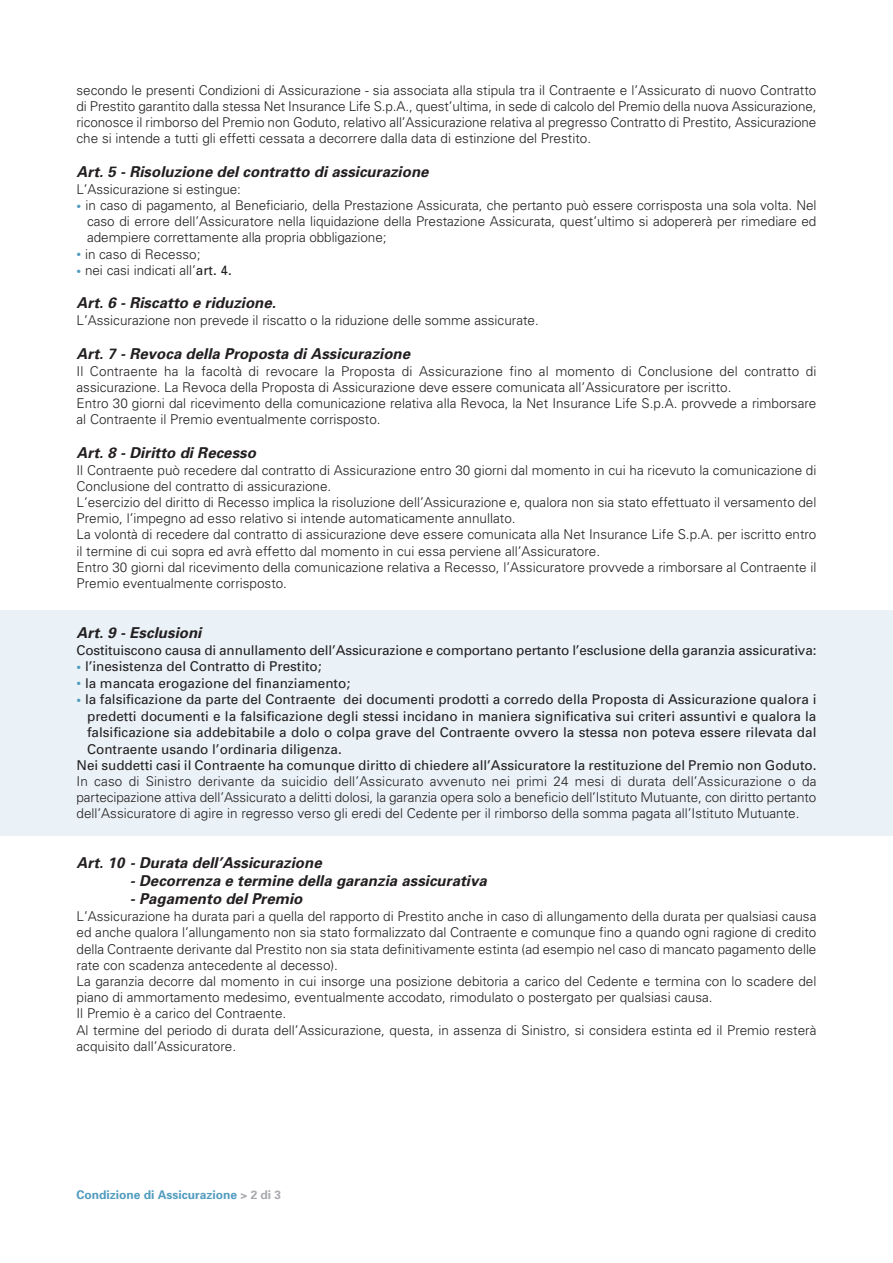
<style>
.page{position:relative;width:893px;height:1263px;background:#fff}
.page>*{position:absolute;margin:0;border:0;box-sizing:border-box;transform-origin:0 0}
.t1{font:italic 700 15px "Univers";letter-spacing:.005em;color:#231f20}
.t2{font:300 13.5px/16.2px "Univers";color:#231f20;text-align:justify}
.t3{font:13.5px "Univers";color:#231f20}
.t4{font:700 12px "Univers";color:#529cbe}
.s1{font-weight:400;color:#529cbe}
.s2{font-weight:400}
.s3{color:#529cbe}
.s4{color:#a8a9ad}
</style>
<div class="page">
<div style="left:0;top:610px;width:893px;height:226px;background:#eaf2f7"></div>
<p class="t2" style="left:77px;top:83px;width:741px">secondo le presenti Condizioni di Assicurazione - sia associata alla stipula tra il Contraente e l’Assicurato di nuovo Contratto di Prestito garantito dalla stessa Net Insurance Life S.p.A., quest’ultima, in sede di calcolo del Premio della nuova Assicurazione, riconosce il rimborso del Premio non Goduto, relativo all’Assicurazione relativa al pregresso Contratto di Prestito, Assicurazione che si intende a tutti gli effetti cessata a decorrere dalla data di estinzione del Prestito.</p>
<p class="t1" style="left:77px;top:166px;width:354px">Art. 5 - Risoluzione del contratto di assicurazione</p>
<p class="t2" style="left:77px;top:182px;width:166px">L’Assicurazione si estingue:</p>
<p class="t2" style="left:87px;top:198px;width:731px;text-indent:-11px"><span class="s1">•</span> in caso di pagamento, al Beneficiario, della Prestazione Assicurata, che pertanto può essere corrisposta una sola volta. Nel caso di errore dell’Assicuratore nella liquidazione della Prestazione Assicurata, quest’ultimo si adopererà per rimediare ed adempiere correttamente alla propria obbligazione;</p>
<p class="t2" style="left:77px;top:247px;width:125px"><span class="s1">•</span> in caso di Recesso;</p>
<p class="t2" style="left:77px;top:263px;width:157px"><span class="s1">•</span> nei casi indicati all’<span class="s2">art. 4.</span></p>
<p class="t1" style="left:77px;top:297px;width:201px">Art. 6 - Riscatto e riduzione.</p>
<p class="t2" style="left:77px;top:314px;width:464px">L’Assicurazione non prevede il riscatto o la riduzione delle somme assicurate.</p>
<p class="t1" style="left:77px;top:348px;width:335px">Art. 7 - Revoca della Proposta di Assicurazione</p>
<p class="t2" style="left:77px;top:364px;width:741px;text-align:left">Il Contraente ha la facoltà di revocare la Proposta di Assicurazione fino al momento di Conclusione del contratto di assicurazione. La Revoca della Proposta di Assicurazione deve essere comunicata all’Assicuratore per iscritto.<br>Entro 30 giorni dal ricevimento della comunicazione relativa alla Revoca, la Net Insurance Life S.p.A. provvede a rimborsare al Contraente il Premio eventualmente corrisposto.</p>
<p class="t1" style="left:77px;top:447px;width:181px">Art. 8 - Diritto di Recesso</p>
<p class="t2" style="left:77px;top:463px;width:741px;text-align:left">Il Contraente può recedere dal contratto di Assicurazione entro 30 giorni dal momento in cui ha ricevuto la comunicazione di Conclusione del contratto di assicurazione.<br>L’esercizio del diritto di Recesso implica la risoluzione dell’Assicurazione e, qualora non sia stato effettuato il versamento del Premio, l’impegno ad esso relativo si intende automaticamente annullato.<br>La volontà di recedere dal contratto di assicurazione deve essere comunicata alla Net Insurance Life S.p.A. per iscritto entro il termine di cui sopra ed avrà effetto dal momento in cui essa perviene all’Assicuratore.<br>Entro 30 giorni dal ricevimento della comunicazione relativa a Recesso, l’Assicuratore provvede a rimborsare al Contraente il Premio eventualmente corrisposto.</p>
<p class="t1" style="left:77px;top:627px;width:126px">Art. 9 - Esclusioni</p>
<p class="t3" style="left:77px;top:645px;width:741px">Costituiscono causa di annullamento dell’Assicurazione e comportano pertanto l’esclusione della garanzia assicurativa:</p>
<p class="t3" style="left:77px;top:661px;width:247px"><span class="s3">•</span> l’inesistenza del Contratto di Prestito;</p>
<p class="t3" style="left:77px;top:678px;width:275px"><span class="s3">•</span> la mancata erogazione del finanziamento;</p>
<p class="t3" style="left:77px;top:694px;width:741px"><span class="s3">•</span> la falsificazione da parte del Contraente dei documenti prodotti a corredo della Proposta di Assicurazione qualora i</p>
<p class="t3" style="left:87px;top:711px;width:731px">predetti documenti e la falsificazione degli stessi incidano in maniera significativa sui criteri assuntivi e qualora la</p>
<p class="t3" style="left:87px;top:727px;width:731px">falsificazione sia addebitabile a dolo o colpa grave del Contraente ovvero la stessa non poteva essere rilevata dal</p>
<p class="t3" style="left:87px;top:744px;width:256px">Contraente usando l’ordinaria diligenza.</p>
<p class="t3" style="left:77px;top:760px;width:741px">Nei suddetti casi il Contraente ha comunque diritto di chiedere all’Assicuratore la restituzione del Premio non Goduto.</p>
<p class="t2" style="left:77px;top:774px;width:741px">In caso di Sinistro derivante da suicidio dell’Assicurato avvenuto nei primi 24 mesi di durata dell’Assicurazione o da partecipazione attiva dell’Assicurato a delitti dolosi, la garanzia opera solo a beneficio dell’Istituto Mutuante, con diritto pertanto dell’Assicuratore di agire in regresso verso gli eredi del Cedente per il rimborso della somma pagata all’Istituto Mutuante.</p>
<p class="t1" style="left:77px;top:857px;width:247px">Art. 10 - Durata dell’Assicurazione</p>
<p class="t1" style="left:130px;top:875px;width:359px">- Decorrenza e termine della garanzia assicurativa</p>
<p class="t1" style="left:130px;top:893px;width:174px">- Pagamento del Premio</p>
<p class="t2" style="left:77px;top:909px;width:741px;text-align:left">L’Assicurazione ha durata pari a quella del rapporto di Prestito anche in caso di allungamento della durata per qualsiasi causa ed anche qualora l’allungamento non sia stato formalizzato dal Contraente e comunque fino a quando ogni ragione di credito della Contraente derivante dal Prestito non sia stata definitivamente estinta (ad esempio nel caso di mancato pagamento delle rate con scadenza antecedente al decesso).<br>La garanzia decorre dal momento in cui insorge una posizione debitoria a carico del Cedente e termina con lo scadere del piano di ammortamento medesimo, eventualmente accodato, rimodulato o postergato per qualsiasi causa.<br>Il Premio è a carico del Contraente.<br>Al termine del periodo di durata dell’Assicurazione, questa, in assenza di Sinistro, si considera estinta ed il Premio resterà acquisito dall’Assicuratore.</p>
<p class="t4" style="left:77px;top:1191px;width:206px">Condizione di Assicurazione <span class="s4">&gt; 2 di 3</span></p>
</div>
